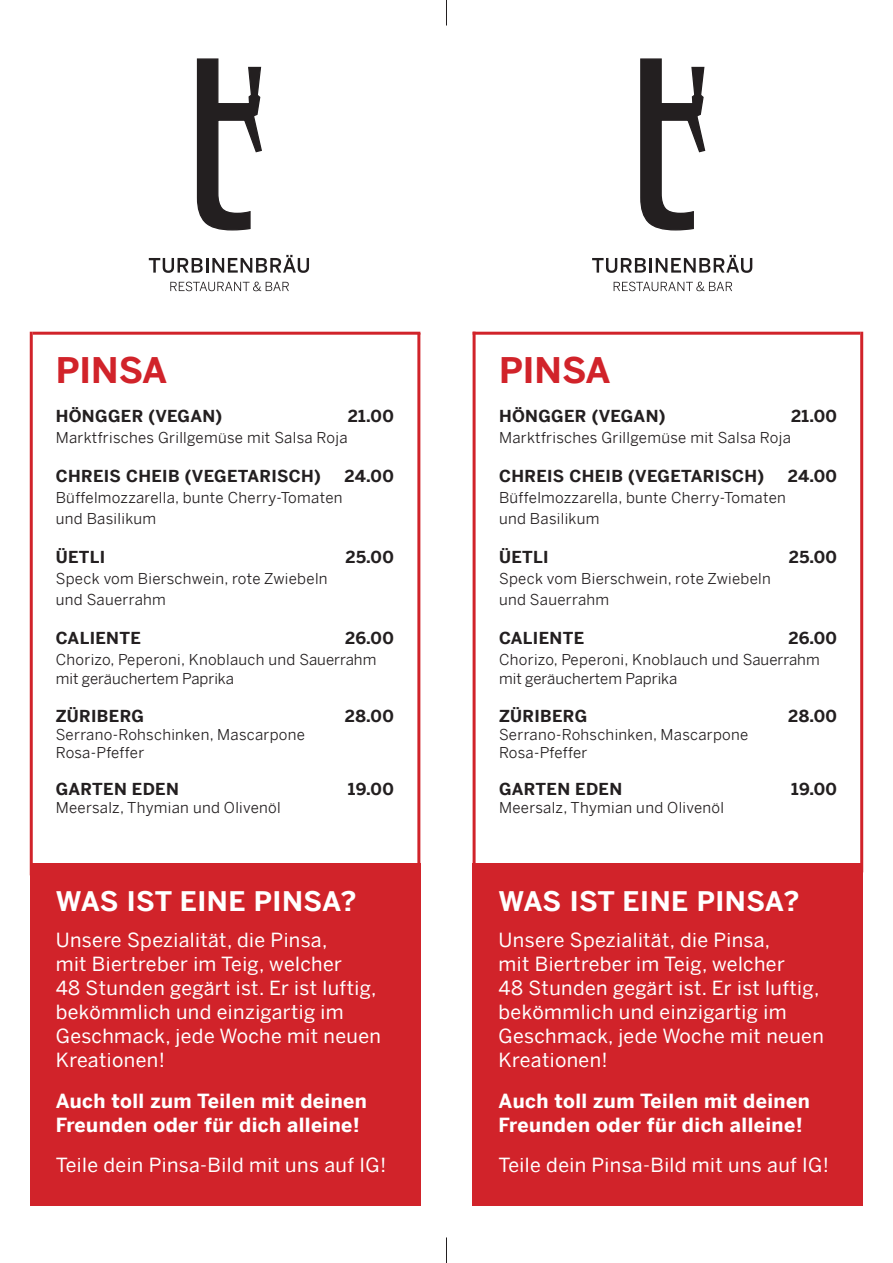
<style>
.page{position:relative;width:893px;height:1263px;background:#fff}
.page>*{position:absolute;margin:0;border:0;box-sizing:border-box;transform-origin:0 0}
.t1{font:700 35.25px "Benton Sans";color:#d1232a}
.t2{font:700 27px "Benton Sans";letter-spacing:.02em;color:#fff}
.t3{font:19.5px/24px "Benton Sans";letter-spacing:.02em;color:#fff}
.t4{font:700 19.5px/24px "Benton Sans";letter-spacing:.02em;color:#fff}
.t5{font:700 16.5px "Benton Sans";letter-spacing:.02em;color:#231f20}
.t6{font:15px/21px "Benton Sans";letter-spacing:.02em;color:#231f20}
.t7{font:15px/19.5px "Benton Sans";color:#231f20}
</style>
<div class="page">
<hr style="left:417px;top:333px;width:3px;height:541px;background:#d1232a">
<hr style="left:860px;top:332px;width:3px;height:540px;background:#d1232a">
<hr style="left:30px;top:332px;width:3px;height:543px;background:#d1232a">
<hr style="left:473px;top:332px;width:3px;height:543px;background:#d1232a">
<svg style="left:149px;top:258px;width:54px;height:15px"></svg>
<hr style="left:206px;top:258px;width:3px;height:15px;background:#231f20">
<svg style="left:212px;top:255px;width:97px;height:18px"></svg>
<svg style="left:170px;top:282px;width:119px;height:9px"></svg>
<svg style="left:196px;top:58px;width:66px;height:173px"></svg>
<svg style="left:592px;top:258px;width:54px;height:15px"></svg>
<hr style="left:649px;top:258px;width:3px;height:15px;background:#231f20">
<svg style="left:656px;top:255px;width:96px;height:18px"></svg>
<svg style="left:614px;top:282px;width:118px;height:9px"></svg>
<svg style="left:640px;top:58px;width:66px;height:173px"></svg>
<hr style="left:33px;top:332px;width:387px;height:3px;background:#d1232a">
<hr style="left:473px;top:332px;width:387px;height:3px;background:#d1232a">
<div style="left:30px;top:863px;width:390px;height:343px;background:#d1232a"></div>
<div style="left:473px;top:863px;width:390px;height:343px;background:#d1232a"></div>
<svg style="left:446px;top:0;width:1px;height:26px"></svg>
<svg style="left:446px;top:1237px;width:1px;height:26px"></svg>
<p class="t1" style="left:56px;top:339px;width:113px">PINSA</p>
<p class="t5" style="left:56px;top:401px;width:168px">HÖNGGER (VEGAN)</p>
<p class="t5" style="left:348px;top:401px;width:47px">21.00</p>
<p class="t6" style="left:56px;top:425px;width:293px">Marktfrisches Grillgemüse mit Salsa Roja</p>
<p class="t5" style="left:56px;top:461px;width:267px">CHREIS CHEIB (VEGETARISCH)</p>
<p class="t5" style="left:345px;top:461px;width:51px">24.00</p>
<p class="t6" style="left:56px;top:485px;width:288px">Büffelmozzarella, bunte Cherry-Tomaten</p>
<p class="t6" style="left:56px;top:506px;width:102px">und Basilikum</p>
<p class="t5" style="left:56px;top:542px;width:51px">ÜETLI</p>
<p class="t5" style="left:346px;top:542px;width:50px">25.00</p>
<p class="t6" style="left:56px;top:566px;width:273px">Speck vom Bierschwein, rote Zwiebeln und Sauerrahm</p>
<p class="t5" style="left:56px;top:623px;width:87px">CALIENTE</p>
<p class="t5" style="left:345px;top:623px;width:50px">26.00</p>
<p class="t7" style="left:56px;top:648px;width:322px">Chorizo, Peperoni, Knoblauch und Sauerrahm mit geräuchertem Paprika</p>
<p class="t5" style="left:56px;top:701px;width:90px">ZÜRIBERG</p>
<p class="t5" style="left:345px;top:701px;width:50px">28.00</p>
<p class="t6" style="left:56px;top:722px;width:251px">Serrano-Rohschinken, Mascarpone</p>
<p class="t6" style="left:56px;top:740px;width:90px">Rosa-Pfeffer</p>
<p class="t5" style="left:56px;top:775px;width:125px">GARTEN EDEN</p>
<p class="t5" style="left:348px;top:775px;width:47px">19.00</p>
<p class="t6" style="left:56px;top:795px;width:227px">Meersalz, Thymian und Olivenöl</p>
<p class="t2" style="left:56px;top:878px;width:302px">WAS IST EINE PINSA?</p>
<p class="t3" style="left:56px;top:926px;width:327px">Unsere Spezialität, die Pinsa,<br>mit Biertreber im Teig, welcher<br>48 Stunden gegärt ist. Er ist luftig, bekömmlich und einzigartig im<br>Geschmack, jede Woche mit neuen<br>Kreationen!</p>
<p class="t4" style="left:56px;top:1087px;width:313px">Auch toll zum Teilen mit deinen<br>Freunden oder für dich alleine!</p>
<p class="t3" style="left:56px;top:1151px;width:332px">Teile dein Pinsa-Bild mit uns auf IG!</p>
<p class="t1" style="left:499px;top:339px;width:113px">PINSA</p>
<p class="t5" style="left:499px;top:401px;width:168px">HÖNGGER (VEGAN)</p>
<p class="t5" style="left:791px;top:401px;width:47px">21.00</p>
<p class="t6" style="left:499px;top:425px;width:293px">Marktfrisches Grillgemüse mit Salsa Roja</p>
<p class="t5" style="left:499px;top:461px;width:267px">CHREIS CHEIB (VEGETARISCH)</p>
<p class="t5" style="left:788px;top:461px;width:51px">24.00</p>
<p class="t6" style="left:499px;top:485px;width:288px">Büffelmozzarella, bunte Cherry-Tomaten</p>
<p class="t6" style="left:499px;top:506px;width:102px">und Basilikum</p>
<p class="t5" style="left:499px;top:542px;width:51px">ÜETLI</p>
<p class="t5" style="left:789px;top:542px;width:50px">25.00</p>
<p class="t6" style="left:499px;top:566px;width:273px">Speck vom Bierschwein, rote Zwiebeln und Sauerrahm</p>
<p class="t5" style="left:499px;top:623px;width:87px">CALIENTE</p>
<p class="t5" style="left:788px;top:623px;width:50px">26.00</p>
<p class="t7" style="left:499px;top:648px;width:322px">Chorizo, Peperoni, Knoblauch und Sauerrahm mit geräuchertem Paprika</p>
<p class="t5" style="left:499px;top:701px;width:90px">ZÜRIBERG</p>
<p class="t5" style="left:788px;top:701px;width:50px">28.00</p>
<p class="t6" style="left:499px;top:722px;width:251px">Serrano-Rohschinken, Mascarpone</p>
<p class="t6" style="left:499px;top:740px;width:90px">Rosa-Pfeffer</p>
<p class="t5" style="left:499px;top:775px;width:125px">GARTEN EDEN</p>
<p class="t5" style="left:791px;top:775px;width:47px">19.00</p>
<p class="t6" style="left:499px;top:795px;width:227px">Meersalz, Thymian und Olivenöl</p>
<p class="t2" style="left:499px;top:878px;width:302px">WAS IST EINE PINSA?</p>
<p class="t3" style="left:499px;top:926px;width:327px">Unsere Spezialität, die Pinsa,<br>mit Biertreber im Teig, welcher<br>48 Stunden gegärt ist. Er ist luftig, bekömmlich und einzigartig im<br>Geschmack, jede Woche mit neuen<br>Kreationen!</p>
<p class="t4" style="left:499px;top:1087px;width:313px">Auch toll zum Teilen mit deinen<br>Freunden oder für dich alleine!</p>
<p class="t3" style="left:499px;top:1151px;width:332px">Teile dein Pinsa-Bild mit uns auf IG!</p>
</div>
